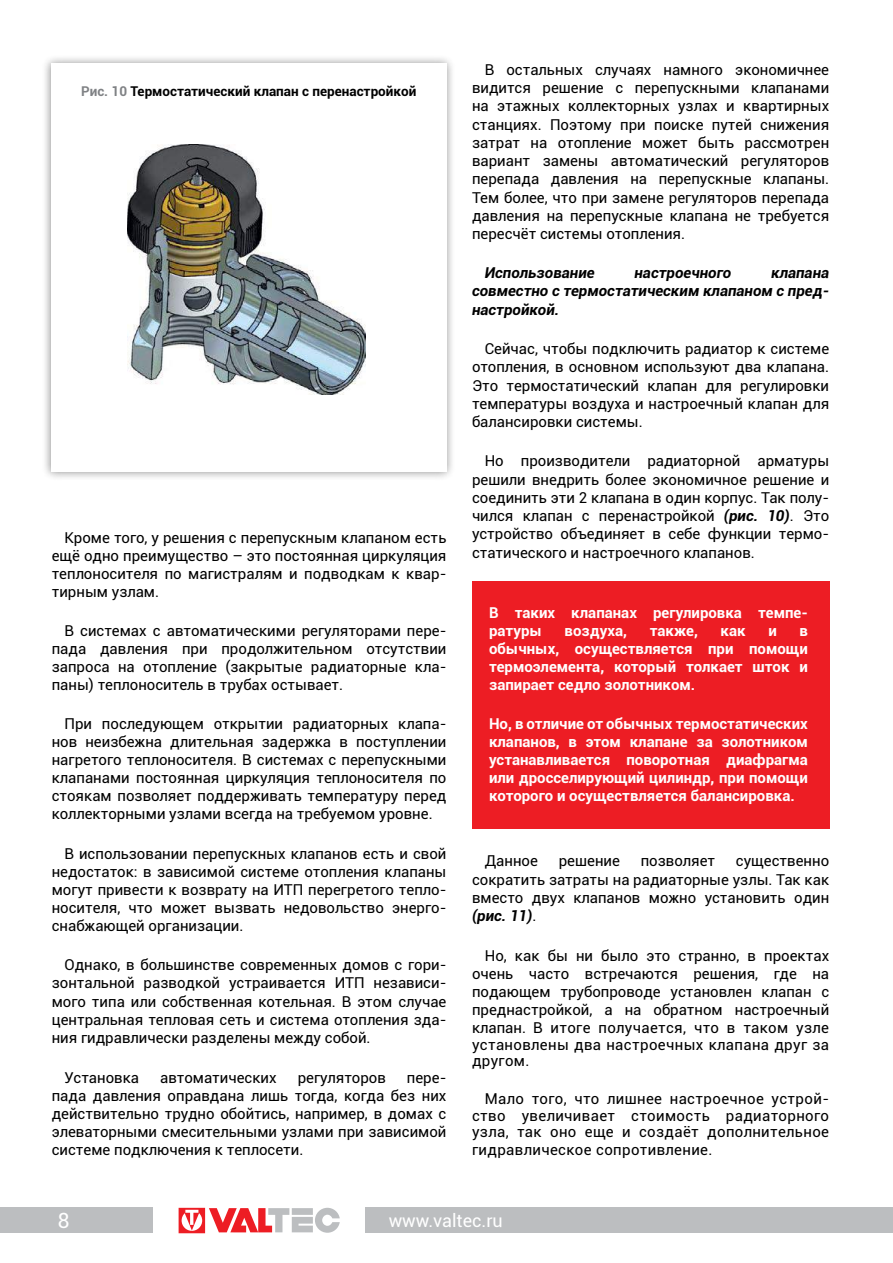
<style>
.page{position:relative;width:893px;height:1263px;background:#fff}
.page>*{position:absolute;margin:0;border:0;box-sizing:border-box;transform-origin:0 0}
.t1{font:21px "Roboto";color:#fff}
.t2{font:18px "Roboto";color:#fff}
.t3{font:15px/18.1px "Roboto";color:#000;text-align:justify}
.t4{font:700 15px/18px "Roboto";color:#fff;text-align:justify}
.t5{font:italic 700 15px/18.1px "Roboto";color:#000;text-align:justify}
.t6{font:15px/16.5px "Roboto";letter-spacing:.025em;color:#000}
.t7{font:700 13.5px "Roboto";color:#000}
.s1{color:#808285}
.s2{font-weight:700;font-style:italic}
</style>
<div class="page">
<div style="left:0;top:1208px;width:153px;height:25px;background:#bcbec0"></div>
<svg style="left:179px;top:1208px;width:161px;height:25px"></svg>
<div style="left:365px;top:1208px;width:528px;height:25px;background:#bcbec0"></div>
<div style="left:472px;top:581px;width:357px;height:248px;background:#ed1d24"></div>
<div style="left:42px;top:55px;width:414px;height:426px;background:#000;opacity:.45"></div>
<div style="left:51px;top:64px;width:395px;height:408px;background:#fff"></div>
<img style="left:128px;top:144px;width:237px;height:250px">
<p class="t7" style="left:81px;top:81px;width:337px"><span class="s1">Рис. 10</span> Термостатический клапан с перенастройкой</p>
<p class="t3" style="left:52px;top:528px;width:396px;text-indent:13px">Кроме того, у решения с перепускным клапаном есть ещё одно преимущество – это постоянная циркуляция теплоносителя по магистралям и подводкам к квар&shy;тирным узлам.</p>
<p class="t3" style="left:52px;top:621px;width:396px;text-indent:13px">В системах с автоматическими регуляторами пере&shy;пада давления при продолжительном отсутствии запроса на отопление (закрытые радиаторные кла&shy;паны) теплоноситель в трубах остывает.</p>
<p class="t3" style="left:52px;top:714px;width:396px;text-indent:13px">При последующем открытии радиаторных клапа&shy;нов неизбежна длительная задержка в поступлении нагретого теплоносителя. В системах с перепускными клапанами постоянная циркуляция теплоносителя по стоякам позволяет поддерживать температуру перед коллекторными узлами всегда на требуемом уровне.</p>
<p class="t3" style="left:52px;top:844px;width:396px;text-indent:13px">В использовании перепускных клапанов есть и свой недостаток: в зависимой системе отопления клапаны могут привести к возврату на ИТП перегретого тепло&shy;носителя, что может вызвать недовольство энерго&shy;снабжающей организации.</p>
<p class="t3" style="left:52px;top:955px;width:396px;text-indent:13px">Однако, в большинстве современных домов с гори&shy;зонтальной разводкой устраивается ИТП независи&shy;мого типа или собственная котельная. В этом случае центральная тепловая сеть и система отопления зда&shy;ния гидравлически разделены между собой.</p>
<p class="t3" style="left:64px;top:1067px;width:76px">Установка</p>
<p class="t3" style="left:160px;top:1067px;width:118px">автоматических</p>
<p class="t3" style="left:298px;top:1067px;width:90px">регуляторов</p>
<p class="t3" style="left:52px;top:1067px;width:396px;text-indent:355px">пере&shy;пада давления оправдана лишь тогда, когда без них действительно трудно обойтись, например, в домах с элеваторными смесительными узлами при зависимой системе подключения к теплосети.</p>
<p class="t3" style="left:472px;top:60px;width:359px;text-indent:13px">В остальных случаях намного экономичнее видится решение с перепускными клапанами на этажных коллекторных узлах и квартирных станциях. Поэтому при поиске путей снижения затрат на отопление может быть рассмотрен вариант замены автоматический регуляторов перепада давления на перепускные клапаны.<br>Тем более, что при замене регуляторов перепада давления на перепускные клапана не требуется пересчёт системы отопления.</p>
<p class="t5" style="left:485px;top:263px;width:111px">Использование</p>
<p class="t5" style="left:634px;top:263px;width:98px">настроечного</p>
<p class="t5" style="left:472px;top:263px;width:359px;text-indent:299px">клапана совместно с термостатическим клапаном с пред&shy;настройкой.</p>
<p class="t3" style="left:472px;top:339px;width:359px;text-indent:13px">Сейчас, чтобы подключить радиатор к системе отопления, в основном используют два клапана.<br>Это термостатический клапан для регулировки температуры воздуха и настроечный клапан для балансировки системы.</p>
<p class="t3" style="left:472px;top:451px;width:359px;text-indent:13px">Но производители радиаторной арматуры решили внедрить более экономичное решение и соединить эти 2 клапана в один корпус. Так полу&shy;чился клапан с перенастройкой <span class="s2">(рис. 10)</span>. Это устройство объединяет в себе функции термо&shy;статического и настроечного клапанов.</p>
<p class="t4" style="left:489px;top:603px;width:320px">В таких клапанах регулировка темпе&shy;ратуры</p>
<p class="t4" style="left:565px;top:621px;width:64px">воздуха,</p>
<p class="t4" style="left:650px;top:621px;width:50px">также,</p>
<p class="t4" style="left:720px;top:621px;width:27px">как</p>
<p class="t4" style="left:768px;top:621px;width:10px">и</p>
<p class="t4" style="left:489px;top:621px;width:320px;text-indent:310px">в обычных, осуществляется при помощи термоэлемента, который толкает шток и запирает седло золотником.</p>
<p class="t4" style="left:489px;top:714px;width:320px">Но, в отличие от обычных термостатических клапанов, в этом клапане за золотником устанавливается поворотная диафрагма или дросселирующий цилиндр, при помощи которого и осуществляется балансировка.</p>
<p class="t3" style="left:485px;top:851px;width:55px">Данное</p>
<p class="t3" style="left:559px;top:851px;width:63px">решение</p>
<p class="t3" style="left:641px;top:851px;width:76px">позволяет</p>
<p class="t3" style="left:472px;top:851px;width:359px;text-indent:264px">существенно сократить затраты на радиаторные узлы. Так как вместо двух клапанов можно установить один <span class="s2">(рис. 11)</span>.</p>
<p class="t3" style="left:472px;top:945px;width:359px;text-indent:13px">Но, как бы ни было это странно, в проектах очень часто встречаются решения, где на подающем трубопроводе установлен клапан с преднастройкой, а на обратном настроечный клапан. В итоге получается, что в таком узле</p>
<p class="t6" style="left:472px;top:1036px;width:359px">установлены два настроечных клапана друг за другом.</p>
<p class="t3" style="left:472px;top:1090px;width:359px;line-height:16.5px;text-indent:13px">Мало того, что лишнее настроечное устрой&shy;ство увеличивает стоимость радиаторного узла, так оно еще и создаёт дополнительное</p>
<p class="t6" style="left:472px;top:1141px;width:242px">гидравлическое сопротивление.</p>
<h1 class="t1" style="left:58px;top:1206px;width:13px">8</h1>
<p class="t2" style="left:389px;top:1208px;width:116px">www.valtec.ru</p>
</div>
